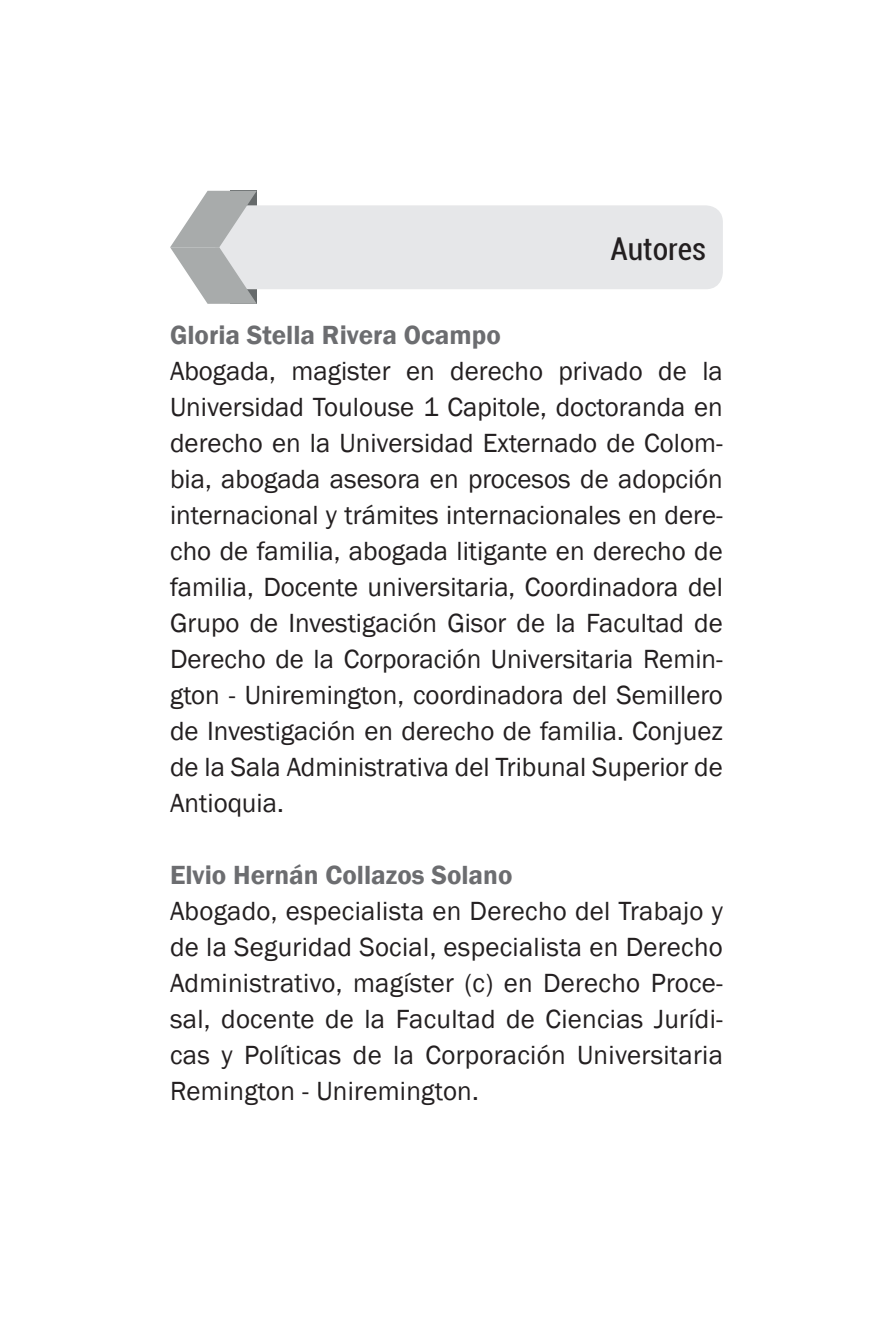
<style>
.page{position:relative;width:893px;height:1319px;background:#fff}
.page>*{position:absolute;margin:0;border:0;box-sizing:border-box;transform-origin:0 0}
.t1{font:condensed 31.5px "Roboto";color:#231f20}
.t2{font:27px/36px "Franklin Gothic";color:#231f20;text-align:justify}
.t3{font:600 27px "Franklin Gothic";color:#6c6d70}
</style>
<div class="page">
<div style="left:231px;top:190px;width:26px;height:21px;background:#747879"></div>
<div style="left:215px;top:205px;width:508px;height:84px;background:#e6e7e9;border-radius:17px"></div>
<svg style="left:170px;top:191px;width:87px;height:113px"></svg>
<p class="t1" style="left:611px;top:227px;width:97px">Autores</p>
<p class="t3" style="left:170px;top:318px;width:332px">Gloria Stella Rivera Ocampo</p>
<p class="t2" style="left:170px;top:353px;width:554px">Abogada, magister en derecho privado de la Universidad Toulouse 1 Capitole, doctoranda en derecho en la Universidad Externado de Colom&shy;bia, abogada asesora en procesos de adopción internacional y trámites internacionales en dere&shy;cho de familia, abogada litigante en derecho de familia, Docente universitaria, Coordinadora del Grupo de Investigación Gisor de la Facultad de Derecho de la Corporación Universitaria Remin&shy;gton - Uniremington, coordinadora del Semillero de Investigación en derecho de familia. Conjuez de la Sala Administrativa del Tribunal Superior de Antioquia.</p>
<p class="t3" style="left:170px;top:858px;width:344px">Elvio Hernán Collazos Solano</p>
<p class="t2" style="left:170px;top:893px;width:554px">Abogado, especialista en Derecho del Trabajo y de la Seguridad Social, especialista en Derecho Administrativo, magíster (c) en Derecho Proce&shy;sal, docente de la Facultad de Ciencias Jurídi&shy;cas y Políticas de la Corporación Universitaria Remington - Uniremington.</p>
</div>
